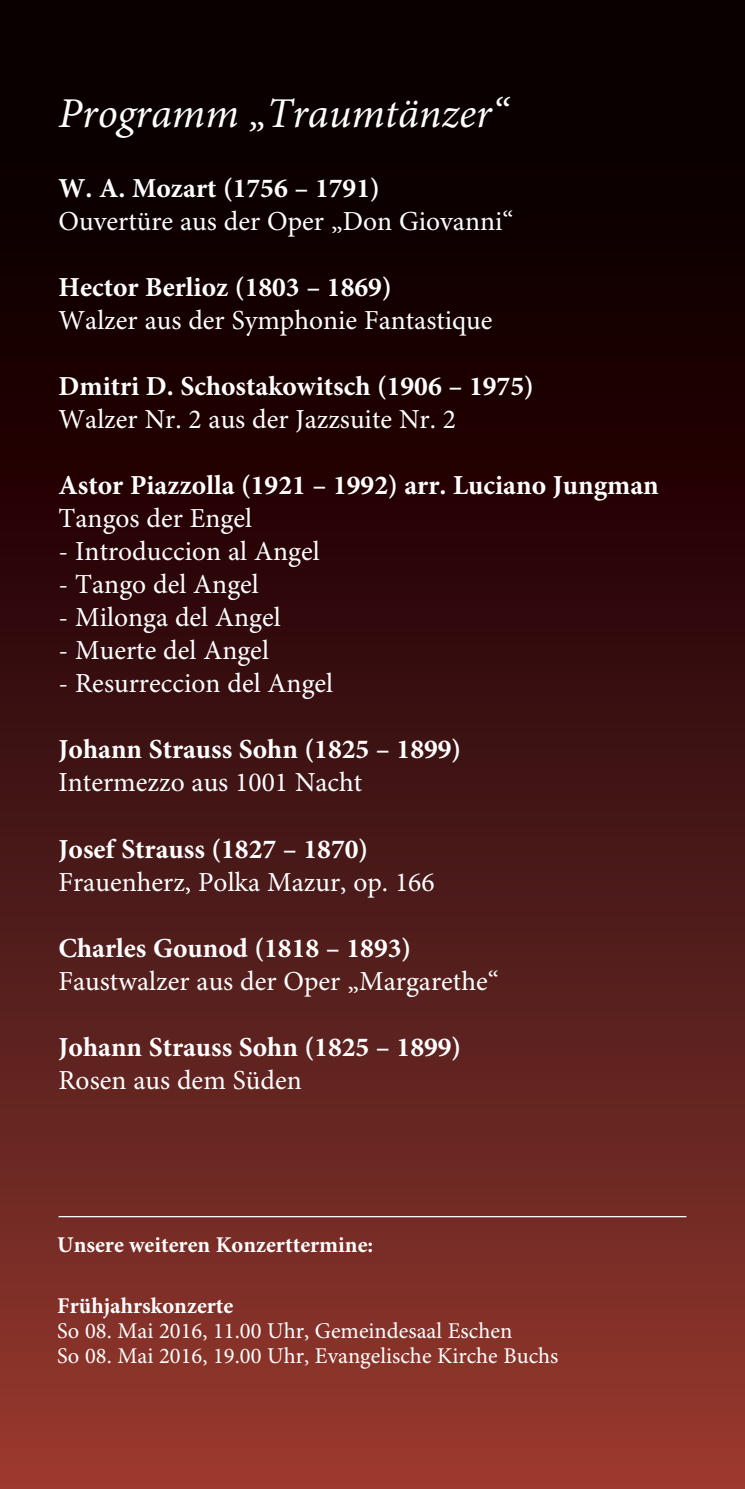
<style>
.page{position:relative;width:745px;height:1489px;background:#fff}
.page>*{position:absolute;margin:0;border:0;box-sizing:border-box;transform-origin:0 0}
.t1{font:italic 42.5px "Minion Pro";color:#fff}
.t2{font:27.5px "Minion Pro";color:#fff}
.t3{font:700 27.5px "Minion Pro";color:#fff}
.t4{font:22.5px/25px "Minion Pro";color:#fff}
.t5{font:700 22.5px "Minion Pro";color:#fff}
</style>
<div class="page">
<div style="left:0;top:0;width:744px;height:1488px;background:linear-gradient(to bottom,#000,#8f352e)"></div>
<hr style="left:58px;top:1215px;width:628px;height:2px;background:#fff">
<h1 class="t1" style="left:58px;top:88px;width:451px">Programm „Traumtänzer“</h1>
<p class="t3" style="left:58px;top:172px;width:322px">W. A. Mozart (1756 – 1791)</p>
<p class="t2" style="left:58px;top:205px;width:456px">Ouvertüre aus der Oper „Don Giovanni“</p>
<p class="t3" style="left:58px;top:271px;width:334px">Hector Berlioz (1803 – 1869)</p>
<p class="t2" style="left:58px;top:304px;width:435px">Walzer aus der Symphonie Fantastique</p>
<p class="t3" style="left:58px;top:370px;width:476px">Dmitri D. Schostakowitsch (1906 – 1975)</p>
<p class="t2" style="left:58px;top:403px;width:399px">Walzer Nr. 2 aus der Jazzsuite Nr. 2</p>
<p class="t3" style="left:58px;top:469px;width:601px">Astor Piazzolla (1921 – 1992) arr. Luciano Jungman</p>
<p class="t2" style="left:58px;top:502px;width:195px">Tangos der Engel</p>
<p class="t2" style="left:58px;top:535px;width:262px">- Introduccion al Angel</p>
<p class="t2" style="left:58px;top:568px;width:202px">- Tango del Angel</p>
<p class="t2" style="left:58px;top:601px;width:223px">- Milonga del Angel</p>
<p class="t2" style="left:58px;top:634px;width:212px">- Muerte del Angel</p>
<p class="t2" style="left:58px;top:667px;width:276px">- Resurreccion del Angel</p>
<p class="t3" style="left:58px;top:733px;width:404px">Johann Strauss Sohn (1825 – 1899)</p>
<p class="t2" style="left:58px;top:766px;width:305px">Intermezzo aus 1001 Nacht</p>
<p class="t3" style="left:58px;top:832px;width:311px">Josef Strauss (1827 – 1870)</p>
<p class="t2" style="left:58px;top:865px;width:377px">Frauenherz, Polka Mazur, op. 166</p>
<p class="t3" style="left:58px;top:931px;width:354px">Charles Gounod (1818 – 1893)</p>
<p class="t2" style="left:58px;top:964px;width:441px">Faustwalzer aus der Oper „Margarethe“</p>
<p class="t3" style="left:58px;top:1030px;width:404px">Johann Strauss Sohn (1825 – 1899)</p>
<p class="t2" style="left:58px;top:1063px;width:244px">Rosen aus dem Süden</p>
<p class="t5" style="left:57px;top:1231px;width:317px">Unsere weiteren Konzerttermine:</p>
<p class="t5" style="left:57px;top:1292px;width:177px">Frühjahrskonzerte</p>
<p class="t4" style="left:57px;top:1319px;width:502px">So 08. Mai 2016, 11.00 Uhr, Gemeindesaal Eschen<br>So 08. Mai 2016, 19.00 Uhr, Evangelische Kirche Buchs</p>
</div>
